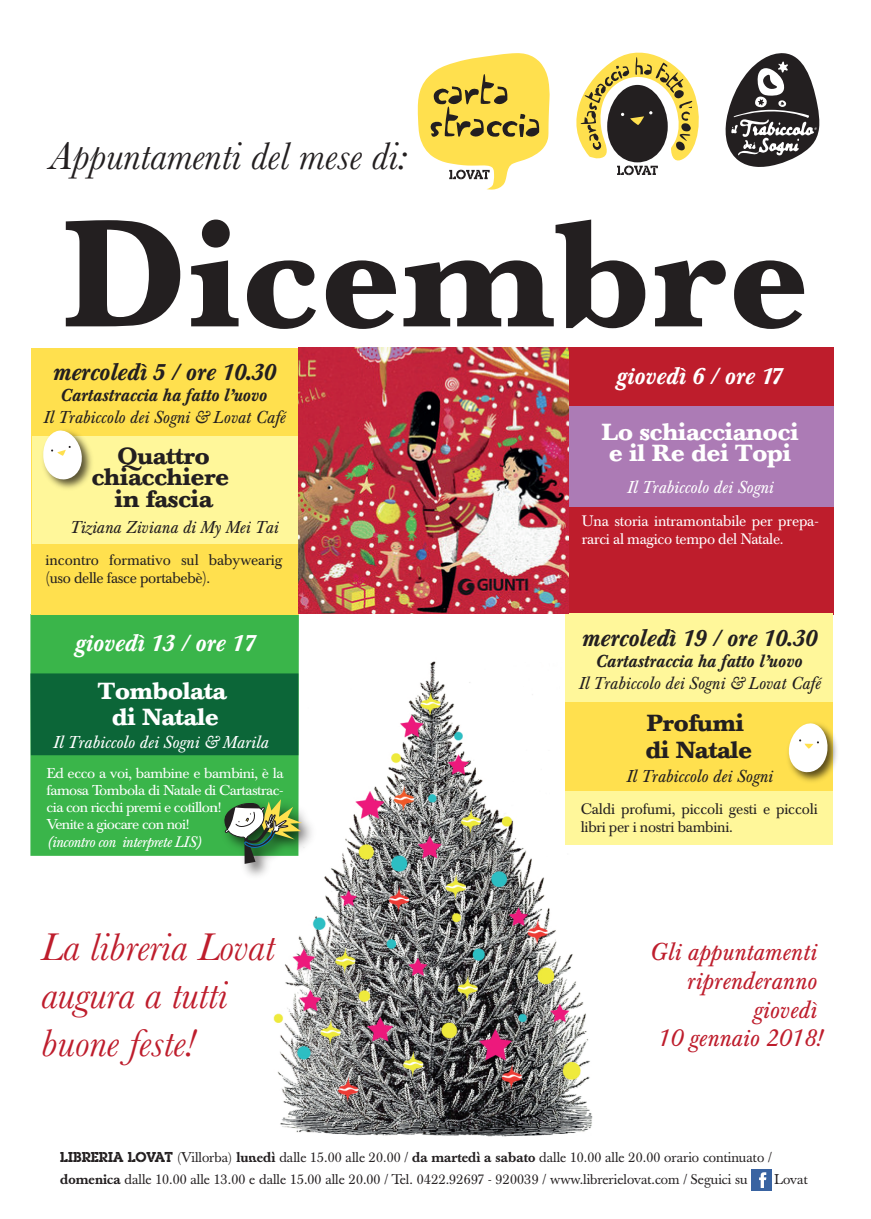
<style>
.page{position:relative;width:871px;height:1219px;background:#fff}
.page>*{position:absolute;margin:0;border:0;box-sizing:border-box;transform-origin:0 0}
.t1{font:700 158.5px "Baskerville";color:#231f20}
.t2{font:italic 40.1px/48.1px "Baskerville";color:#be1d2c}
.t3{font:italic 40.1px "Baskerville";color:#231f20}
.t4{font:italic 24px/28.8px "Baskerville BE";color:#be1d2c;text-align:right}
.t5{font:700 23px/21.6px "Baskerville BE";color:#fff;text-align:center}
.t6{font:700 23px/21.6px "Baskerville BE";color:#231f20;text-align:center}
.t7{font:italic 500 23px "Baskerville BE";color:#231f20}
.t8{font:italic 500 23px "Baskerville BE";color:#fff}
.t9{font:italic 17px "Baskerville BE";color:#231f20}
.t10{font:italic 500 17px "Baskerville BE";color:#231f20}
.t11{font:italic 17px "Baskerville BE";color:#fff}
.t12{font:15px/18px "Baskerville BE";letter-spacing:-.01em;color:#231f20}
.t13{font:15px/18px "Baskerville BE";letter-spacing:-.01em;color:#fff}
.t14{font:italic 15px "Baskerville BE";letter-spacing:-.03em;color:#fff}
.t15{font:14.2px/17px "Baskerville BE";letter-spacing:-.035em;color:#fff;scale:1.06 1}
.t16{font:14px/22px "Baskerville";color:#231f20}
.s1{font-family:"Lovat Stencil"}
.s2{font-weight:500}
</style>
<div class="page">
<svg style="left:725px;top:53px;width:94px;height:114px"></svg>
<svg style="left:417px;top:53px;width:132px;height:137px"></svg>
<svg style="left:576px;top:52px;width:123px;height:123px"></svg>
<img style="left:751px;top:1169px;width:20px;height:21px">
<img style="left:273px;top:661px;width:320px;height:476px">
<div style="left:566px;top:347px;width:267px;height:268px;background:#be1d2c"></div>
<div style="left:566px;top:407px;width:267px;height:100px;background:#ac7bb5"></div>
<div style="left:30px;top:614px;width:269px;height:242px;background:#3ab54a"></div>
<div style="left:30px;top:673px;width:268px;height:82px;background:#0c6638"></div>
<div style="left:31px;top:348px;width:268px;height:267px;background:#ffe04e"></div>
<div style="left:32px;top:436px;width:267px;height:108px;background:#fff79a"></div>
<img style="left:51px;top:440px;width:41px;height:49px">
<svg style="left:43px;top:430px;width:40px;height:51px;background:#efebd1"></svg>
<div style="left:565px;top:614px;width:267px;height:231px;background:#fff79a"></div>
<div style="left:565px;top:702px;width:267px;height:89px;background:#ffe04e"></div>
<img style="left:795px;top:718px;width:42px;height:69px">
<svg style="left:788px;top:722px;width:41px;height:52px;background:#eee6c0"></svg>
<img style="left:299px;top:348px;width:269px;height:266px">
<img style="left:216px;top:791px;width:107px;height:94px">
<svg style="left:216px;top:797px;width:86px;height:67px"></svg>
<h2 class="t3" style="left:50px;top:130px;width:359px">Appuntamenti del mese di:</h2>
<h1 class="t1" style="left:61px;top:164px;width:749px">Dicembre</h1>
<h3 class="t7" style="left:53px;top:359px;width:224px">mercoledì 5 / ore 10.30</h3>
<p class="t10" style="left:60px;top:385px;width:208px">Cartastraccia ha fatto l’uovo</p>
<p class="t9" style="left:43px;top:408px;width:243px">Il Trabiccolo dei Sogni &amp; Lovat Café</p>
<h3 class="t6" style="left:92px;top:445px;width:139px">Quattro chiacchiere in fascia</h3>
<p class="t9" style="left:69px;top:517px;width:210px">Tiziana Ziviana di My Mei Tai</p>
<p class="t12" style="left:46px;top:552px;width:238px">incontro formativo sul babywearig (uso delle fasce portabebè).</p>
<h3 class="t8" style="left:75px;top:630px;width:182px">giovedì 13 / ore 17</h3>
<h3 class="t5" style="left:98px;top:678px;width:130px;line-height:25.6px">Tombolata di Natale</h3>
<p class="t11" style="left:52px;top:733px;width:217px">Il Trabiccolo dei Sogni &amp; Marila</p>
<p class="t15" style="left:47px;top:765px;width:225px">Ed ecco a voi, bambine e bambini, è la famosa Tombola di Natale di Cartastrac&shy;cia con ricchi premi e cotillon!<br>Venite a giocare con noi!</p>
<p class="t14" style="left:47px;top:833px;width:156px">(incontro con interprete LIS)</p>
<h2 class="t2" style="left:41px;top:923px;width:235px">La libreria Lovat augura a tutti buone feste!</h2>
<h3 class="t8" style="left:616px;top:363px;width:168px">giovedì 6 / ore 17</h3>
<h3 class="t5" style="left:601px;top:421px;width:198px">Lo schiaccianoci e il Re dei Topi</h3>
<p class="t11" style="left:626px;top:477px;width:148px">Il Trabiccolo dei Sogni</p>
<p class="t13" style="left:581px;top:513px;width:238px">Una storia intramontabile per prepa&shy;rarci al magico tempo del Natale.</p>
<h3 class="t7" style="left:581px;top:625px;width:236px">mercoledì 19 / ore 10.30</h3>
<p class="t10" style="left:595px;top:651px;width:208px">Cartastraccia ha fatto l’uovo</p>
<p class="t9" style="left:578px;top:674px;width:243px">Il Trabiccolo dei Sogni &amp; Lovat Café</p>
<h3 class="t6" style="left:645px;top:709px;width:108px;line-height:27.6px;text-align:left">Profumi di Natale</h3>
<p class="t9" style="left:625px;top:767px;width:148px">Il Trabiccolo dei Sogni</p>
<p class="t12" style="left:580px;top:800px;width:238px">Caldi profumi, piccoli gesti e piccoli libri per i nostri bambini.</p>
<h3 class="t4" style="left:648px;top:938px;width:175px">Gli appuntamenti riprenderanno giovedì<br>10 gennaio 2018!</h3>
<p class="t16" style="left:60px;top:1147px;width:712px"><span class="s1">LIBRERIA LOVAT</span> (Villorba) <span class="s2">lunedì</span> dalle 15.00 alle 20.00 / <span class="s2">da martedì a sabato</span> dalle 10.00 alle 20.00 orario continuato / <span class="s2">domenica</span> dalle 10.00 alle 13.00 e dalle 15.00 alle 20.00 / Tel. 0422.92697 - 920039 / www.librerielovat.com / Seguici su</p>
<p class="t16" style="left:774px;top:1169px;width:35px">Lovat</p>
</div>
